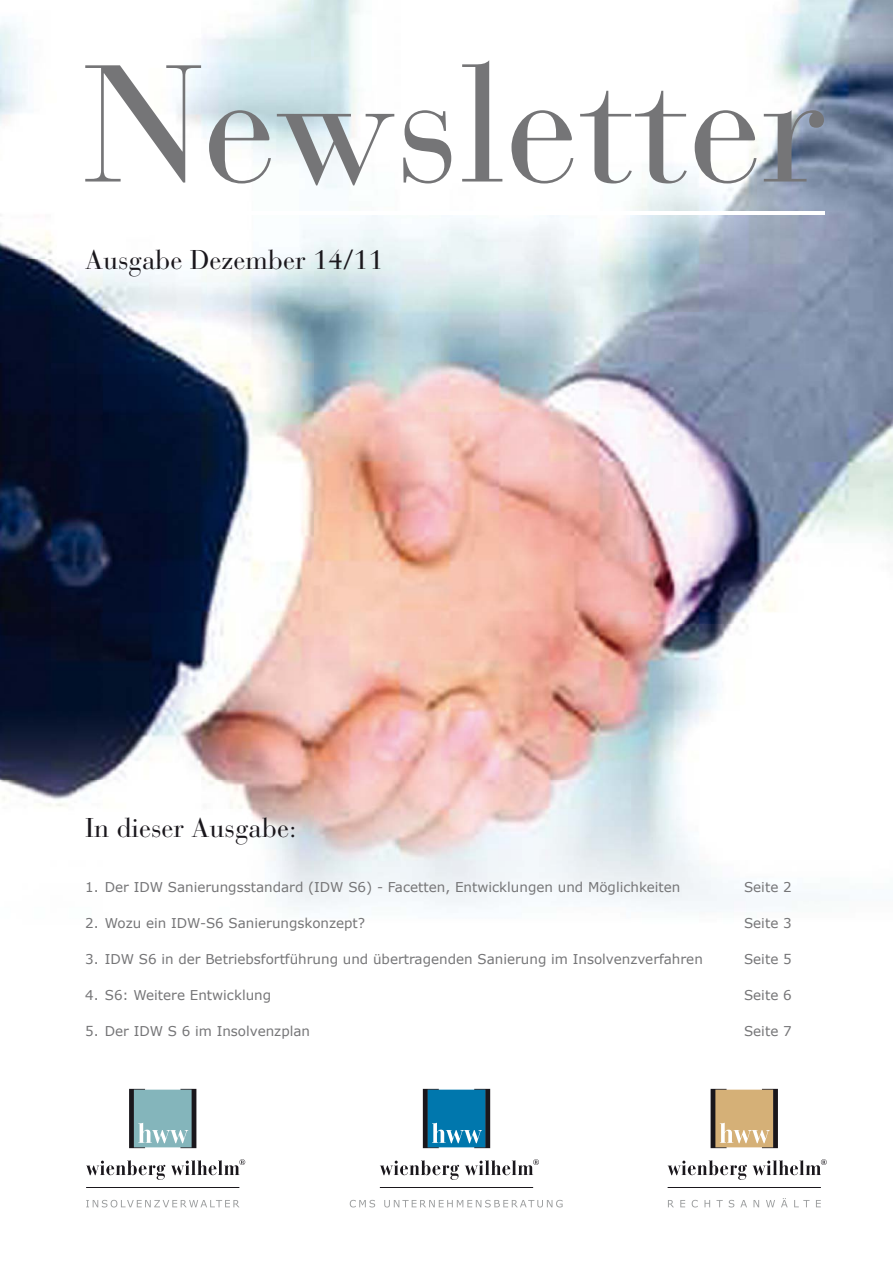
<style>
.page{position:relative;width:893px;height:1263px;background:#fff}
.page>*{position:absolute;margin:0;border:0;box-sizing:border-box;transform-origin:0 0}
.t1{font:165px "Bauer Bodoni";color:#757577}
.t2{font:27px "Bauer Bodoni";color:#1a171c}
.t3{font:13.5px "Verdana";color:#757577}
</style>
<div class="page">
<img style="left:0;top:0;width:893px;height:910px">
<svg style="left:86px;top:1200px;width:153px;height:7px"></svg>
<svg style="left:129px;top:1089px;width:67px;height:59px;background:#7fa4aa"></svg>
<svg style="left:86px;top:1159px;width:159px;height:21px"></svg>
<hr style="left:86px;top:1187px;width:153px;height:1px;background:#1a171c">
<svg style="left:350px;top:1200px;width:25px;height:7px"></svg>
<svg style="left:384px;top:1200px;width:179px;height:7px"></svg>
<svg style="left:423px;top:1089px;width:67px;height:59px;background:#1a759f"></svg>
<svg style="left:380px;top:1159px;width:159px;height:21px"></svg>
<hr style="left:380px;top:1187px;width:153px;height:1px;background:#1a171c">
<svg style="left:668px;top:1200px;width:6px;height:7px"></svg>
<svg style="left:680px;top:1200px;width:5px;height:7px"></svg>
<svg style="left:692px;top:1200px;width:6px;height:7px"></svg>
<svg style="left:704px;top:1200px;width:6px;height:7px"></svg>
<svg style="left:716px;top:1200px;width:7px;height:7px"></svg>
<svg style="left:729px;top:1200px;width:5px;height:7px"></svg>
<svg style="left:740px;top:1200px;width:7px;height:7px"></svg>
<svg style="left:753px;top:1200px;width:6px;height:7px"></svg>
<svg style="left:766px;top:1200px;width:9px;height:7px"></svg>
<svg style="left:781px;top:1198px;width:7px;height:9px"></svg>
<svg style="left:794px;top:1200px;width:15px;height:7px"></svg>
<svg style="left:816px;top:1200px;width:5px;height:7px"></svg>
<svg style="left:711px;top:1089px;width:67px;height:59px;background:#bda075"></svg>
<svg style="left:668px;top:1159px;width:159px;height:21px"></svg>
<hr style="left:668px;top:1187px;width:153px;height:1px;background:#1a171c">
<hr style="left:85px;top:211px;width:740px;height:3px;background:#fff">
<h1 class="t1" style="left:84px;top:26px;width:744px">Newsletter</h1>
<h2 class="t2" style="left:85px;top:244px;width:300px">Ausgabe Dezember 14/11</h2>
<h2 class="t2" style="left:85px;top:811px;width:213px">In dieser Ausgabe:</h2>
<p class="t3" style="left:85px;top:879px;width:597px">1. Der IDW Sanierungsstandard (IDW S6) - Facetten, Entwicklungen und Möglichkeiten</p>
<p class="t3" style="left:744px;top:879px;width:49px">Seite 2</p>
<p class="t3" style="left:85px;top:915px;width:282px">2. Wozu ein IDW-S6 Sanierungskonzept?</p>
<p class="t3" style="left:744px;top:915px;width:49px">Seite 3</p>
<p class="t3" style="left:85px;top:951px;width:619px">3. IDW S6 in der Betriebsfortführung und übertragenden Sanierung im Insolvenzverfahren</p>
<p class="t3" style="left:744px;top:951px;width:49px">Seite 5</p>
<p class="t3" style="left:85px;top:987px;width:188px">4. S6: Weitere Entwicklung</p>
<p class="t3" style="left:744px;top:987px;width:49px">Seite 6</p>
<p class="t3" style="left:85px;top:1023px;width:226px">5. Der IDW S 6 im Insolvenzplan</p>
<p class="t3" style="left:744px;top:1023px;width:49px">Seite 7</p>
</div>
